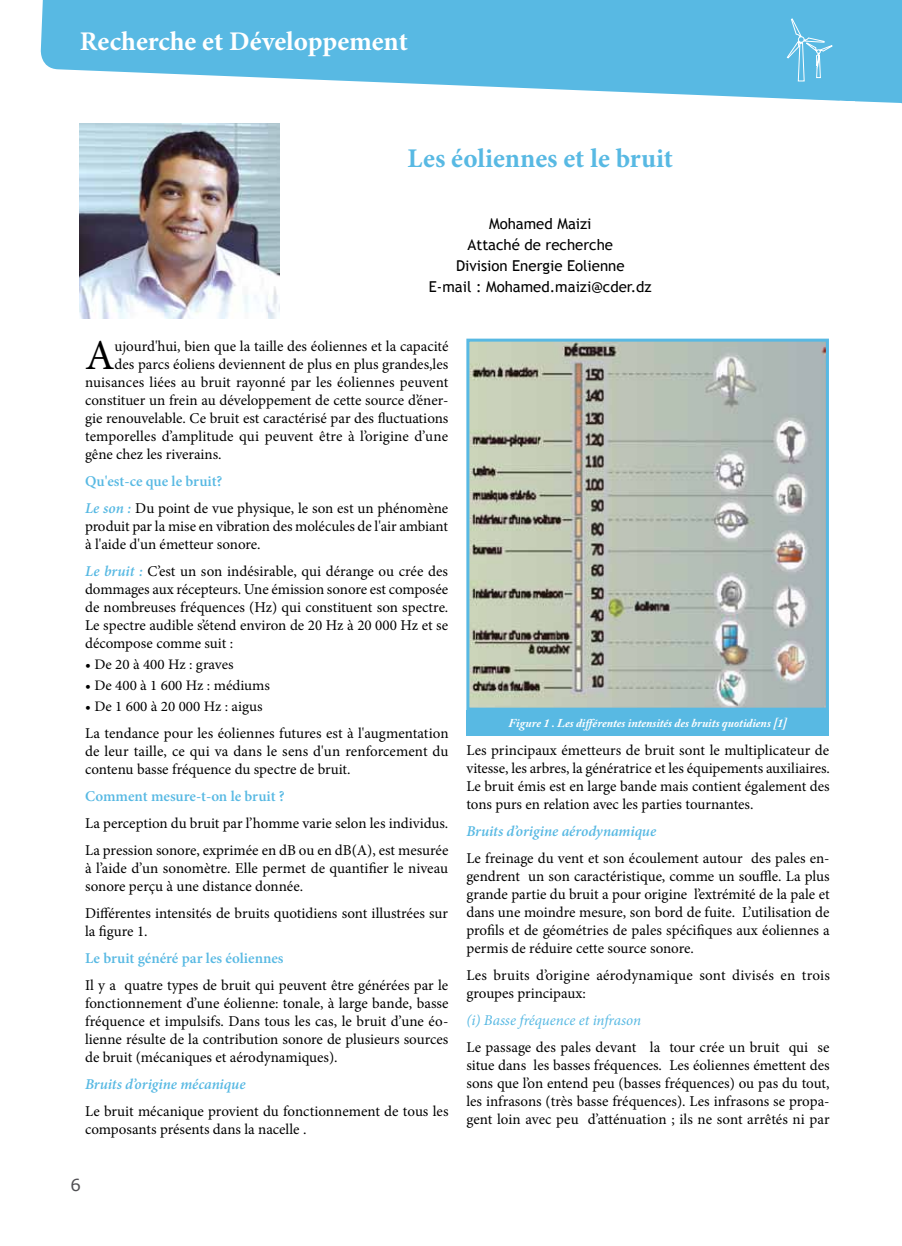
<style>
.page{position:relative;width:902px;height:1246px;background:#fff}
.page>*{position:absolute;margin:0;border:0;box-sizing:border-box;transform-origin:0 0}
.t1{font:42.75px "Minion Pro";color:#000}
.t2{font:700 27px "Minion Pro";color:#fff}
.t3{font:700 27px "Minion Pro";color:#58b9e3}
.t4{font:16.5px "Verdana";color:#504f53}
.t5{font:15px/18px "Minion Pro";color:#000}
.t6{font:15px/21px "Trebuchet MS";color:#000;text-align:center}
.t7{font:600 15px "Minion Pro";color:#58b9e3}
.t8{font:italic 600 15px "Minion Pro";letter-spacing:-.005em;color:#58b9e3}
.t9{font:italic 15px "Minion Pro";letter-spacing:-.005em;color:#58b9e3}
.t10{font:14.55px "Minion Pro";color:#000}
.t11{font:italic 700 12px "Adobe Caslon Pro";color:#fff}
.s1{font-weight:600;color:#58b9e3}
.s2{font-weight:600;font-style:italic;color:#58b9e3}
</style>
<div class="page">
<svg style="left:40px;top:0;width:733px;height:98px;fill:#58b9e3"></svg>
<svg style="left:773px;top:0;width:128px;height:103px"></svg>
<div style="left:466px;top:710px;width:362px;height:26px;background:#58b9e3"></div>
<img style="left:470px;top:343px;width:354px;height:364px">
<div style="left:466px;top:339px;width:362px;height:372px;border:3px solid #58b9e3"></div>
<img style="left:80px;top:123px;width:199px;height:196px">
<h2 class="t2" style="left:80px;top:22px;width:329px">Recherche et Développement</h2>
<h2 class="t3" style="left:407px;top:139px;width:267px">Les éoliennes et le bruit</h2>
<p class="t6" style="left:429px;top:213px;width:224px">Mohamed Maizi<br>Attaché de recherche<br>Division Energie Eolienne<br>E-mail : Mohamed.maizi@cder.dz</p>
<h1 class="t1" style="left:85px;top:327px;width:31px">A</h1>
<p class="t5" style="left:115px;top:337px;width:335px">ujourd'hui, bien que la taille des éoliennes et la capacité</p>
<p class="t5" style="left:115px;top:355px;width:335px">des parcs éoliens deviennent de plus en plus grandes,les</p>
<p class="t5" style="left:85px;top:373px;width:365px">nuisances liées au bruit rayonné par les éoliennes peuvent</p>
<p class="t5" style="left:85px;top:391px;width:365px">constituer un frein au développement de cette source d’éner-</p>
<p class="t5" style="left:85px;top:409px;width:365px">gie renouvelable. Ce bruit est caractérisé par des fluctuations</p>
<p class="t5" style="left:85px;top:427px;width:364px">temporelles d’amplitude qui peuvent être à l’origine d’une</p>
<p class="t5" style="left:85px;top:445px;width:138px">gêne chez les riverains.</p>
<p class="t5" style="left:85px;top:468px;width:365px;line-height:27px"><span class="s1">Qu'est-ce que le bruit?<br></span><span class="s2">Le son :</span> Du point de vue physique, le son est un phénomène</p>
<p class="t5" style="left:85px;top:517px;width:364px">produit par la mise en vibration des molécules de l'air ambiant à l'aide d'un émetteur sonore.</p>
<p class="t5" style="left:85px;top:562px;width:365px;text-align:justify"><span class="s2">Le bruit :</span> C’est un son indésirable, qui dérange ou crée des dommages aux récepteurs. Une émission sonore est composée de nombreuses fréquences (Hz) qui constituent son spectre.<br>Le spectre audible s’étend environ de 20 Hz à 20 000 Hz et se décompose comme suit :</p>
<p class="t10" style="left:85px;top:655px;width:150px">• De 20 à 400 Hz : graves</p>
<p class="t10" style="left:85px;top:676px;width:186px">• De 400 à 1 600 Hz : médiums</p>
<p class="t10" style="left:85px;top:697px;width:179px">• De 1 600 à 20 000 Hz : aigus</p>
<p class="t5" style="left:85px;top:724px;width:365px;text-align:justify">La tendance pour les éoliennes futures est à l'augmentation de leur taille, ce qui va dans le sens d'un renforcement du contenu basse fréquence du spectre de bruit.</p>
<p class="t7" style="left:85px;top:786px;width:201px">Comment mesure-t-on le bruit ?</p>
<p class="t5" style="left:85px;top:810px;width:365px;line-height:27px">La perception du bruit par l’homme varie selon les individus.<br>La pression sonore, exprimée en dB ou en dB(A), est mesurée</p>
<p class="t5" style="left:85px;top:859px;width:364px">à l’aide d’un sonomètre. Elle permet de quantifier le niveau sonore perçu à une distance donnée.</p>
<p class="t5" style="left:85px;top:904px;width:364px">Différentes intensités de bruits quotidiens sont illustrées sur la figure 1.</p>
<p class="t7" style="left:85px;top:948px;width:200px">Le bruit généré par les éoliennes</p>
<p class="t5" style="left:85px;top:976px;width:365px;text-align:justify">Il y a quatre types de bruit qui peuvent être générées par le fonctionnement d’une éolienne: tonale, à large bande, basse fréquence et impulsifs. Dans tous les cas, le bruit d’une éo&shy;lienne résulte de la contribution sonore de plusieurs sources de bruit (mécaniques et aérodynamiques).</p>
<p class="t8" style="left:85px;top:1074px;width:162px">Bruits d’origine mécanique</p>
<p class="t5" style="left:85px;top:1102px;width:365px">Le bruit mécanique provient du fonctionnement de tous les composants présents dans la nacelle .</p>
<p class="t4" style="left:70px;top:1173px;width:12px">6</p>
<p class="t11" style="left:508px;top:716px;width:280px">Figure 1 . Les différentes intensités des bruits quotidiens [1]</p>
<p class="t5" style="left:466px;top:741px;width:365px;text-align:justify">Les principaux émetteurs de bruit sont le multiplicateur de vitesse, les arbres, la génératrice et les équipements auxiliaires.<br>Le bruit émis est en large bande mais contient également des tons purs en relation avec les parties tournantes.</p>
<p class="t8" style="left:466px;top:821px;width:191px">Bruits d’origine aérodynamique</p>
<p class="t5" style="left:466px;top:849px;width:365px;text-align:justify">Le freinage du vent et son écoulement autour des pales en&shy;gendrent un son caractéristique, comme un souffle. La plus grande partie du bruit a pour origine l’extrémité de la pale et dans une moindre mesure, son bord de fuite. L’utilisation de profils et de géométries de pales spécifiques aux éoliennes a permis de réduire cette source sonore.</p>
<p class="t5" style="left:466px;top:966px;width:365px">Les bruits d’origine aérodynamique sont divisés en trois groupes principaux:</p>
<p class="t9" style="left:466px;top:1010px;width:176px">(i) Basse fréquence et infrason</p>
<p class="t5" style="left:466px;top:1038px;width:365px;text-align:justify">Le passage des pales devant la tour crée un bruit qui se situe dans les basses fréquences. Les éoliennes émettent des sons que l’on entend peu (basses fréquences) ou pas du tout, les infrasons (très basse fréquences). Les infrasons se propa&shy;gent loin avec peu d’atténuation ; ils ne sont arrêtés ni par</p>
</div>
